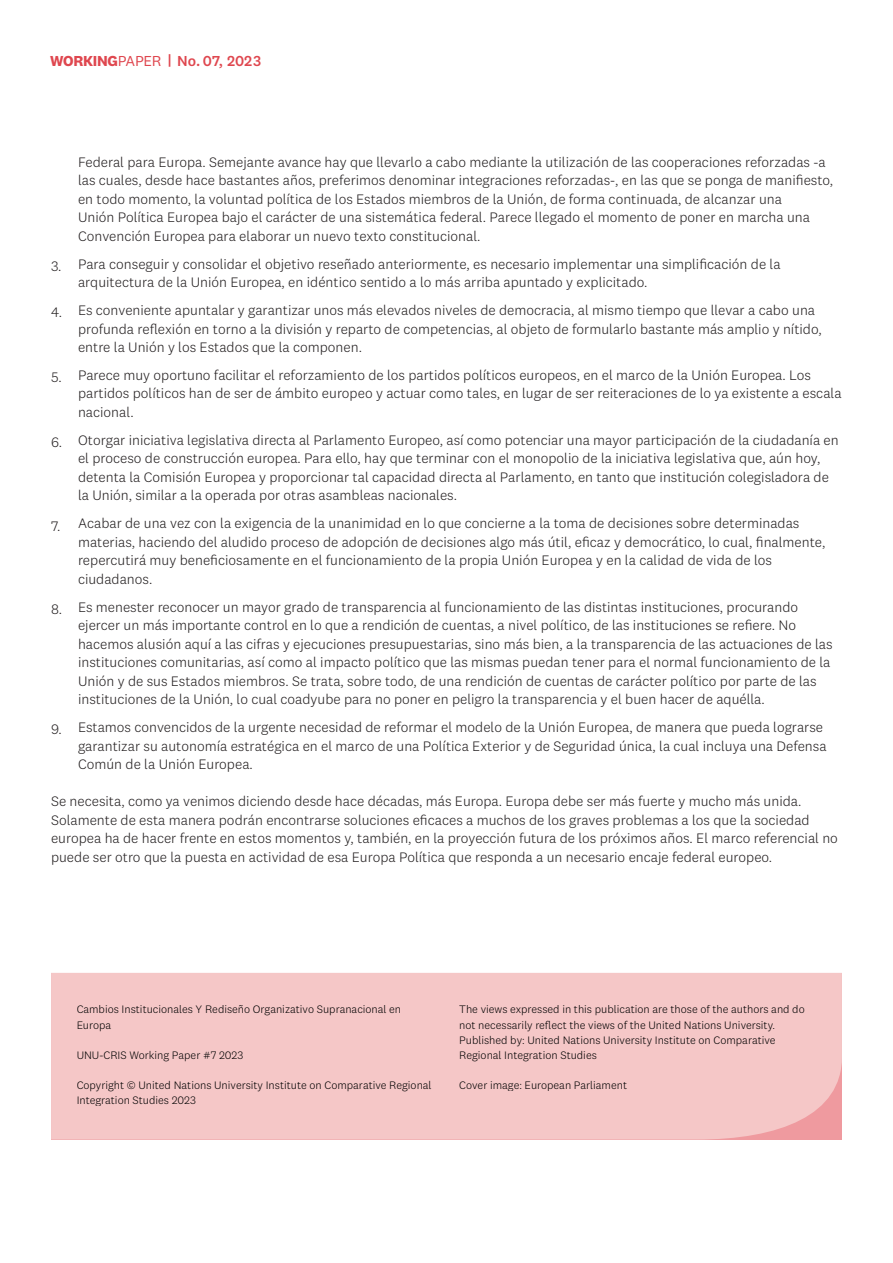
<style>
.page{position:relative;width:893px;height:1263px;background:#fff}
.page>*{position:absolute;margin:0;border:0;box-sizing:border-box;transform-origin:0 0}
.t1{font:500 15px "National 2";letter-spacing:.01em;color:#df474f}
.text{font:300 14.25px/18.6px "National 2";color:#231f20}
.t2{font:300 11.25px/15px "National 2";color:#000001}
.s1{font-weight:700}
.s2{font-weight:400}
</style>
<div class="page">
<div style="left:51px;top:973px;width:791px;height:166px;background:#f5c7c7"></div>
<p class="t1" style="left:50px;top:52px;width:213px"><span class="s1">WORKING</span><span class="s2">PAPER</span> | No. 07, 2023</p>
<p class="text" style="left:78px;top:153px;width:757px">Federal para Europa. Semejante avance hay que llevarlo a cabo mediante la utilización de las cooperaciones reforzadas -a las cuales, desde hace bastantes años, preferimos denominar integraciones reforzadas-, en las que se ponga de manifiesto, en todo momento, la voluntad política de los Estados miembros de la Unión, de forma continuada, de alcanzar una<br>Unión Política Europea bajo el carácter de una sistemática federal. Parece llegado el momento de poner en marcha una Convención Europea para elaborar un nuevo texto constitucional.</p>
<p class="text" style="left:78px;top:254px;width:704px;text-indent:-27px">3. Para conseguir y consolidar el objetivo reseñado anteriormente, es necesario implementar una simplificación de la arquitectura de la Unión Europea, en idéntico sentido a lo más arriba apuntado y explicitado.</p>
<p class="text" style="left:78px;top:301px;width:745px;text-indent:-27px">4. Es conveniente apuntalar y garantizar unos más elevados niveles de democracia, al mismo tiempo que llevar a cabo una profunda reflexión en torno a la división y reparto de competencias, al objeto de formularlo bastante más amplio y nítido, entre la Unión y los Estados que la componen.</p>
<p class="text" style="left:78px;top:366px;width:765px;text-indent:-27px">5. Parece muy oportuno facilitar el reforzamiento de los partidos políticos europeos, en el marco de la Unión Europea. Los partidos políticos han de ser de ámbito europeo y actuar como tales, en lugar de ser reiteraciones de lo ya existente a escala nacional.</p>
<p class="text" style="left:78px;top:431px;width:762px;text-indent:-27px">6. Otorgar iniciativa legislativa directa al Parlamento Europeo, así como potenciar una mayor participación de la ciudadanía en el proceso de construcción europea. Para ello, hay que terminar con el monopolio de la iniciativa legislativa que, aún hoy, detenta la Comisión Europea y proporcionar tal capacidad directa al Parlamento, en tanto que institución colegisladora de la Unión, similar a la operada por otras asambleas nacionales.</p>
<p class="text" style="left:78px;top:514px;width:749px;text-indent:-27px">7. Acabar de una vez con la exigencia de la unanimidad en lo que concierne a la toma de decisiones sobre determinadas materias, haciendo del aludido proceso de adopción de decisiones algo más útil, eficaz y democrático, lo cual, finalmente, repercutirá muy beneficiosamente en el funcionamiento de la propia Unión Europea y en la calidad de vida de los ciudadanos.</p>
<p class="text" style="left:78px;top:597px;width:756px;text-indent:-27px">8. Es menester reconocer un mayor grado de transparencia al funcionamiento de las distintas instituciones, procurando ejercer un más importante control en lo que a rendición de cuentas, a nivel político, de las instituciones se refiere. No hacemos alusión aquí a las cifras y ejecuciones presupuestarias, sino más bien, a la transparencia de las actuaciones de las instituciones comunitarias, así como al impacto político que las mismas puedan tener para el normal funcionamiento de la Unión y de sus Estados miembros. Se trata, sobre todo, de una rendición de cuentas de carácter político por parte de las instituciones de la Unión, lo cual coadyube para no poner en peligro la transparencia y el buen hacer de aquélla.</p>
<p class="text" style="left:78px;top:718px;width:750px;text-indent:-27px">9. Estamos convencidos de la urgente necesidad de reformar el modelo de la Unión Europea, de manera que pueda lograrse garantizar su autonomía estratégica en el marco de una Política Exterior y de Seguridad única, la cual incluya una Defensa<br>Común de la Unión Europea.</p>
<p class="text" style="left:51px;top:792px;width:788px">Se necesita, como ya venimos diciendo desde hace décadas, más Europa. Europa debe ser más fuerte y mucho más unida.<br>Solamente de esta manera podrán encontrarse soluciones eficaces a muchos de los graves problemas a los que la sociedad europea ha de hacer frente en estos momentos y, también, en la proyección futura de los próximos años. El marco referencial no puede ser otro que la puesta en actividad de esa Europa Política que responda a un necesario encaje federal europeo.</p>
<p class="t2" style="left:77px;top:1002px;width:326px">Cambios Institucionales Y Rediseño Organizativo Supranacional en<br>Europa</p>
<p class="t2" style="left:77px;top:1047px;width:168px">UNU-CRIS Working Paper #7 2023</p>
<p class="t2" style="left:77px;top:1077px;width:357px">Copyright © United Nations University Institute on Comparative Regional<br>Integration Studies 2023</p>
<p class="t2" style="left:459px;top:1002px;width:347px">The views expressed in this publication are those of the authors and do not necessarily reflect the views of the United Nations University.<br>Published by: United Nations University Institute on Comparative Regional Integration Studies</p>
<p class="t2" style="left:459px;top:1077px;width:169px">Cover image: European Parliament</p>
</div>
